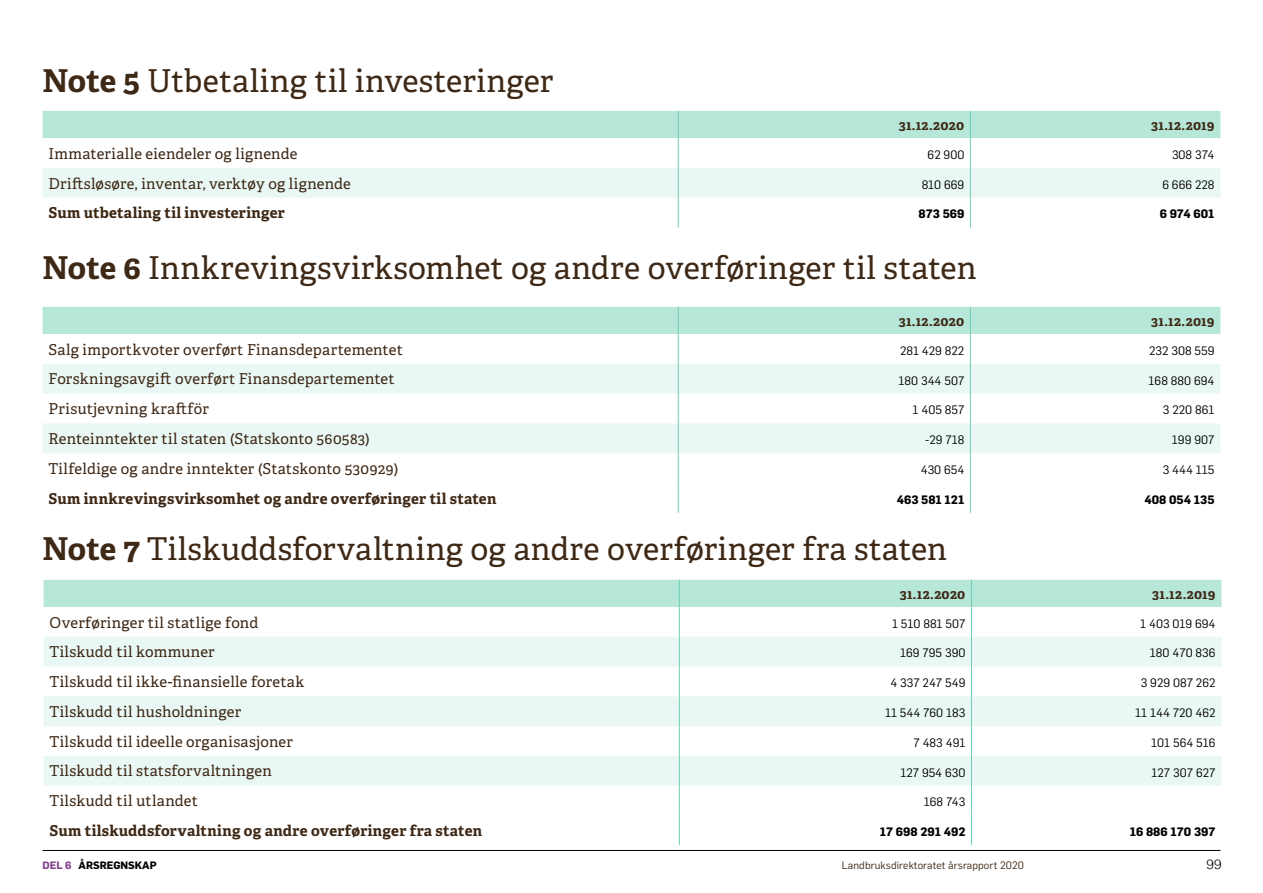
<style>
.page{position:relative;width:1263px;height:893px;background:#fff}
.page>*{position:absolute;margin:0;border:0;box-sizing:border-box;transform-origin:0 0}
._02_Undertittel{font:31.5px "Adelle";letter-spacing:.005em;color:#3e2816}
._02_Undertittel-2{font:15px "Adelle";letter-spacing:.015em;color:#3e2816}
._02_Undertittel-3{font:700 15px "Adelle";letter-spacing:.015em;color:#3e2816}
._02_Undertittel-4{font:700 13.5px "Adelle";letter-spacing:.015em;color:#3e2816}
.t1{font:300 13.5px "Helvetica";color:#000}
._09_Tabelltekst{font:12px "Flama";color:#000}
._09_Tabelltekst-2{font:700 12px "Flama";color:#000}
.t2{font:10.5px "Flama";letter-spacing:.01em;color:#3e2816}
.t3{font:700 10.5px "Flama";color:#000}
.s1{font-weight:700}
.s2{color:#854790}
</style>
<div class="page">
<hr style="left:43px;top:850px;width:1177px;height:1px;background:#000">
<div style="left:43px;top:111px;width:1177px;height:27px;background:#b7e7d8"></div>
<hr style="left:678px;top:138px;width:1px;height:30px;background:#6eceb2">
<hr style="left:970px;top:138px;width:1px;height:30px;background:#6eceb2">
<svg style="left:43px;top:168px;width:1177px;height:59px"></svg>
<hr style="left:678px;top:168px;width:1px;height:30px;background:#6eceb2">
<hr style="left:970px;top:168px;width:1px;height:30px;background:#6eceb2">
<svg style="left:43px;top:364px;width:1177px;height:89px;fill:#e9f8f4"></svg>
<div style="left:43px;top:307px;width:1177px;height:27px;background:#b7e7d8"></div>
<hr style="left:678px;top:334px;width:1px;height:30px;background:#6eceb2">
<svg style="left:678px;top:394px;width:1px;height:29px"></svg>
<hr style="left:678px;top:453px;width:1px;height:30px;background:#6eceb2">
<hr style="left:678px;top:483px;width:1px;height:30px;background:#6eceb2">
<hr style="left:970px;top:334px;width:1px;height:30px;background:#6eceb2">
<svg style="left:970px;top:394px;width:1px;height:29px"></svg>
<hr style="left:970px;top:453px;width:1px;height:30px;background:#6eceb2">
<hr style="left:970px;top:483px;width:1px;height:30px;background:#6eceb2">
<hr style="left:678px;top:364px;width:1px;height:30px;background:#6eceb2">
<hr style="left:678px;top:423px;width:1px;height:30px;background:#6eceb2">
<hr style="left:970px;top:364px;width:1px;height:30px;background:#6eceb2">
<hr style="left:970px;top:423px;width:1px;height:30px;background:#6eceb2">
<svg style="left:44px;top:637px;width:1177px;height:149px;fill:#e9f8f4"></svg>
<div style="left:44px;top:580px;width:1177px;height:27px;background:#b7e7d8"></div>
<hr style="left:679px;top:607px;width:1px;height:30px;background:#6eceb2">
<svg style="left:679px;top:667px;width:1px;height:29px"></svg>
<hr style="left:679px;top:726px;width:1px;height:30px;background:#6eceb2">
<svg style="left:679px;top:786px;width:1px;height:29px"></svg>
<hr style="left:679px;top:815px;width:1px;height:30px;background:#6eceb2">
<hr style="left:971px;top:607px;width:1px;height:30px;background:#6eceb2">
<svg style="left:971px;top:667px;width:1px;height:29px"></svg>
<hr style="left:971px;top:726px;width:1px;height:30px;background:#6eceb2">
<svg style="left:971px;top:786px;width:1px;height:29px"></svg>
<hr style="left:971px;top:815px;width:1px;height:30px;background:#6eceb2">
<hr style="left:679px;top:637px;width:1px;height:30px;background:#6eceb2">
<hr style="left:679px;top:696px;width:1px;height:30px;background:#6eceb2">
<hr style="left:679px;top:756px;width:1px;height:30px;background:#6eceb2">
<hr style="left:971px;top:637px;width:1px;height:30px;background:#6eceb2">
<hr style="left:971px;top:696px;width:1px;height:30px;background:#6eceb2">
<hr style="left:971px;top:756px;width:1px;height:30px;background:#6eceb2">
<h2 class="_02_Undertittel" style="left:43px;top:61px;width:512px"><span class="s1">Note 5</span> Utbetaling til investeringer</h2>
<h2 class="_02_Undertittel-4" style="left:899px;top:116px;width:67px">31.12.2020</h2>
<h2 class="_02_Undertittel-4" style="left:1151px;top:116px;width:65px">31.12.2019</h2>
<h2 class="_02_Undertittel-2" style="left:49px;top:144px;width:250px">Immaterialle eiendeler og lignende</h2>
<p class="_09_Tabelltekst" style="left:928px;top:146px;width:38px">62 900</p>
<p class="_09_Tabelltekst" style="left:1172px;top:146px;width:44px">308 374</p>
<h2 class="_02_Undertittel-2" style="left:49px;top:174px;width:304px">Driftsløsøre, inventar, verktøy og lignende</h2>
<p class="_09_Tabelltekst" style="left:922px;top:176px;width:44px">810 669</p>
<p class="_09_Tabelltekst" style="left:1162px;top:176px;width:54px">6 666 228</p>
<h2 class="_02_Undertittel-3" style="left:49px;top:203px;width:238px">Sum utbetaling til investeringer</h2>
<p class="_09_Tabelltekst-2" style="left:918px;top:205px;width:47px">873 569</p>
<p class="_09_Tabelltekst-2" style="left:1160px;top:205px;width:56px">6 974 601</p>
<h2 class="_02_Undertittel" style="left:43px;top:248px;width:935px"><span class="s1">Note 6</span> Innkrevingsvirksomhet og andre overføringer til staten</h2>
<h2 class="_02_Undertittel-4" style="left:899px;top:312px;width:67px">31.12.2020</h2>
<h2 class="_02_Undertittel-4" style="left:1151px;top:312px;width:65px">31.12.2019</h2>
<h2 class="_02_Undertittel-2" style="left:49px;top:340px;width:356px">Salg importkvoter overført Finansdepartementet</h2>
<p class="_09_Tabelltekst" style="left:900px;top:342px;width:66px">281 429 822</p>
<p class="_09_Tabelltekst" style="left:1149px;top:342px;width:67px">232 308 559</p>
<h2 class="_02_Undertittel-2" style="left:49px;top:370px;width:348px">Forskningsavgift overført Finansdepartementet</h2>
<p class="_09_Tabelltekst" style="left:898px;top:372px;width:67px">180 344 507</p>
<p class="_09_Tabelltekst" style="left:1149px;top:372px;width:67px">168 880 694</p>
<h2 class="_02_Undertittel-2" style="left:49px;top:400px;width:162px">Prisutjevning kraftför</h2>
<p class="_09_Tabelltekst" style="left:912px;top:402px;width:53px">1 405 857</p>
<p class="_09_Tabelltekst" style="left:1163px;top:402px;width:53px">3 220 861</p>
<h2 class="_02_Undertittel-2" style="left:49px;top:429px;width:323px">Renteinntekter til staten (Statskonto 560583)</h2>
<p class="_09_Tabelltekst" style="left:925px;top:431px;width:41px">-29 718</p>
<p class="_09_Tabelltekst" style="left:1172px;top:431px;width:44px">199 907</p>
<h2 class="_02_Undertittel-2" style="left:49px;top:459px;width:351px">Tilfeldige og andre inntekter (Statskonto 530929)</h2>
<p class="_09_Tabelltekst" style="left:921px;top:461px;width:45px">430 654</p>
<p class="_09_Tabelltekst" style="left:1163px;top:461px;width:53px">3 444 115</p>
<h2 class="_02_Undertittel-3" style="left:49px;top:489px;width:449px">Sum innkrevingsvirksomhet og andre overføringer til staten</h2>
<p class="_09_Tabelltekst-2" style="left:897px;top:491px;width:69px">463 581 121</p>
<p class="_09_Tabelltekst-2" style="left:1144px;top:491px;width:71px">408 054 135</p>
<h2 class="_02_Undertittel" style="left:43px;top:530px;width:906px"><span class="s1">Note 7</span> Tilskuddsforvaltning og andre overføringer fra staten</h2>
<h2 class="_02_Undertittel-4" style="left:900px;top:585px;width:67px">31.12.2020</h2>
<h2 class="_02_Undertittel-4" style="left:1152px;top:585px;width:65px">31.12.2019</h2>
<h2 class="_02_Undertittel-2" style="left:50px;top:613px;width:210px">Overføringer til statlige fond</h2>
<p class="_09_Tabelltekst" style="left:892px;top:615px;width:75px">1 510 881 507</p>
<p class="_09_Tabelltekst" style="left:1140px;top:615px;width:77px">1 403 019 694</p>
<h2 class="_02_Undertittel-2" style="left:50px;top:643px;width:167px">Tilskudd til kommuner</h2>
<p class="_09_Tabelltekst" style="left:900px;top:645px;width:67px">169 795 390</p>
<p class="_09_Tabelltekst" style="left:1150px;top:645px;width:67px">180 470 836</p>
<h2 class="_02_Undertittel-2" style="left:50px;top:673px;width:256px">Tilskudd til ikke-finansielle foretak</h2>
<p class="_09_Tabelltekst" style="left:890px;top:675px;width:77px">4 337 247 549</p>
<p class="_09_Tabelltekst" style="left:1141px;top:675px;width:76px">3 929 087 262</p>
<h2 class="_02_Undertittel-2" style="left:50px;top:702px;width:193px">Tilskudd til husholdninger</h2>
<p class="_09_Tabelltekst" style="left:885px;top:704px;width:82px">11 544 760 183</p>
<p class="_09_Tabelltekst" style="left:1135px;top:704px;width:82px">11 144 720 462</p>
<h2 class="_02_Undertittel-2" style="left:50px;top:732px;width:245px">Tilskudd til ideelle organisasjoner</h2>
<p class="_09_Tabelltekst" style="left:913px;top:734px;width:53px">7 483 491</p>
<p class="_09_Tabelltekst" style="left:1151px;top:734px;width:66px">101 564 516</p>
<h2 class="_02_Undertittel-2" style="left:50px;top:762px;width:224px">Tilskudd til statsforvaltningen</h2>
<p class="_09_Tabelltekst" style="left:900px;top:764px;width:67px">127 954 630</p>
<p class="_09_Tabelltekst" style="left:1151px;top:764px;width:65px">127 307 627</p>
<h2 class="_02_Undertittel-2" style="left:50px;top:792px;width:150px">Tilskudd til utlandet</h2>
<p class="_09_Tabelltekst" style="left:924px;top:794px;width:43px">168 743</p>
<h2 class="_02_Undertittel-3" style="left:50px;top:821px;width:434px">Sum tilskuddsforvaltning og andre overføringer fra staten</h2>
<p class="_09_Tabelltekst-2" style="left:880px;top:823px;width:87px">17 698 291 492</p>
<p class="_09_Tabelltekst-2" style="left:1130px;top:823px;width:87px">16 886 170 397</p>
<p class="t3" style="left:43px;top:858px;width:116px"><span class="s2">DEL 6</span> ÅRSREGNSKAP</p>
<p class="t2" style="left:842px;top:858px;width:183px">Landbruksdirektoratet årsrapport 2020</p>
<p class="t1" style="left:1206px;top:852px;width:17px">99</p>
</div>
